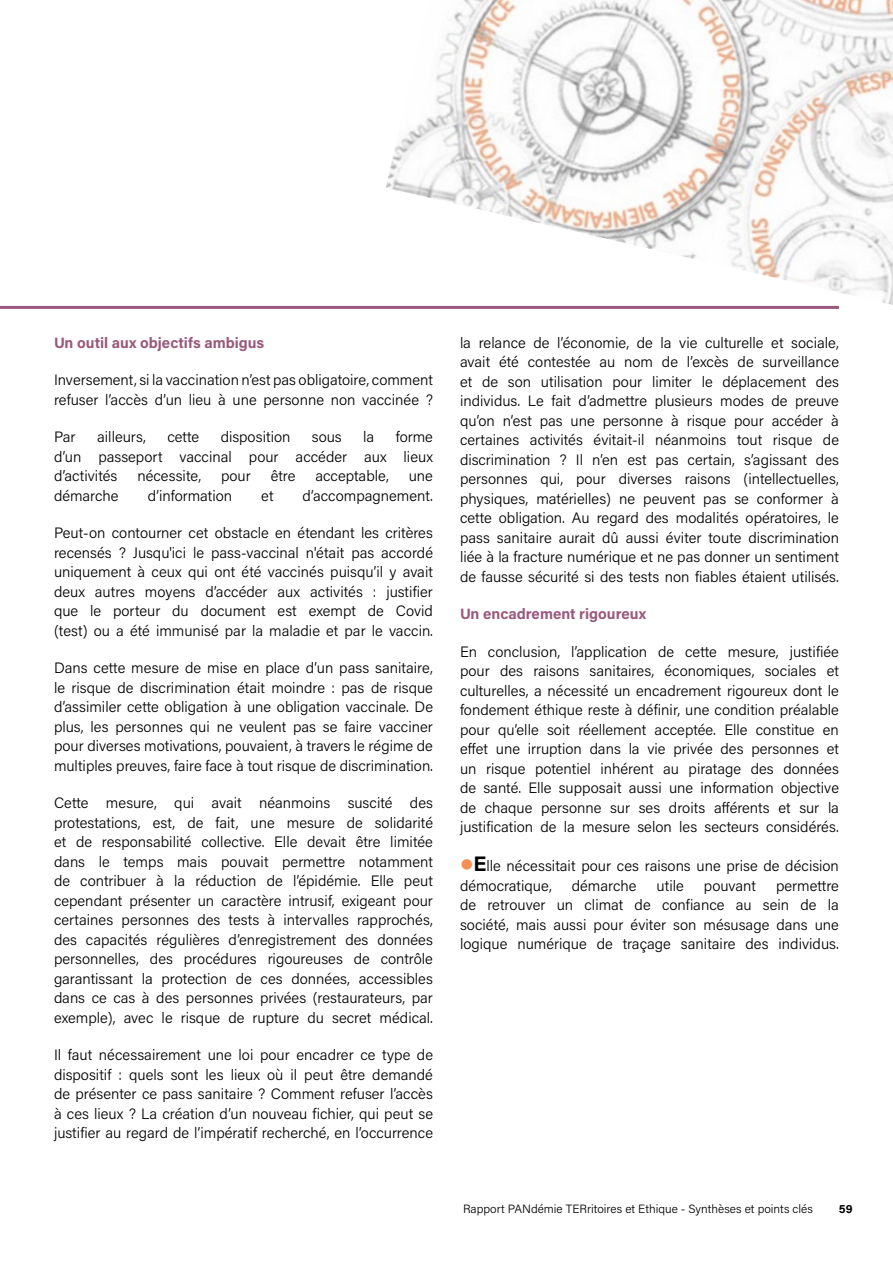
<style>
.page{position:relative;width:893px;height:1263px;background:#fff}
.page>*{position:absolute;margin:0;border:0;box-sizing:border-box;transform-origin:0 0}
.t1{font:300 15px/19.5px "Acumin Pro";color:#000;text-align:justify}
.t2{font:700 15px "Acumin Pro";color:#99597c}
.t3{font:300 12px "Acumin Pro";color:#000}
.t4{font:700 12px "Acumin Pro";color:#000}
.s1{color:#f28f51}
.s2{font-weight:700;font-size:21px}
</style>
<div class="page">
<hr style="left:0;top:306px;width:839px;height:3px;background:#99597c">
<img style="left:386px;top:0;width:507px;height:306px">
<p class="t2" style="left:54px;top:332px;width:212px">Un outil aux objectifs ambigus</p>
<p class="t1" style="left:54px;top:369px;width:380px">Inversement, si la vaccination n’est pas obligatoire, comment refuser l’accès d’un lieu à une personne non vaccinée ?</p>
<p class="t1" style="left:54px;top:426px;width:23px">Par</p>
<p class="t1" style="left:97px;top:426px;width:50px">ailleurs,</p>
<p class="t1" style="left:167px;top:426px;width:33px">cette</p>
<p class="t1" style="left:221px;top:426px;width:71px">disposition</p>
<p class="t1" style="left:312px;top:426px;width:31px">sous</p>
<p class="t1" style="left:363px;top:426px;width:13px">la</p>
<p class="t1" style="left:54px;top:426px;width:380px;text-indent:342px">forme d’un passeport vaccinal pour accéder aux lieux d’activités</p>
<p class="t1" style="left:137px;top:465px;width:65px">nécessite,</p>
<p class="t1" style="left:221px;top:465px;width:31px">pour</p>
<p class="t1" style="left:271px;top:465px;width:26px">être</p>
<p class="t1" style="left:315px;top:465px;width:75px">acceptable,</p>
<p class="t1" style="left:409px;top:465px;width:26px">une</p>
<p class="t1" style="left:54px;top:485px;width:66px">démarche</p>
<p class="t1" style="left:148px;top:485px;width:86px">d’information</p>
<p class="t1" style="left:261px;top:485px;width:14px">et</p>
<p class="t1" style="left:303px;top:485px;width:132px">d’accompagnement.</p>
<p class="t1" style="left:54px;top:522px;width:381px">Peut-on contourner cet obstacle en étendant les critères recensés ? Jusqu'ici le pass-vaccinal n'était pas accordé uniquement à ceux qui ont été vaccinés puisqu’il y avait deux autres moyens d’accéder aux activités : justifier que le porteur du document est exempt de Covid (test) ou a été immunisé par la maladie et par le vaccin.</p>
<p class="t1" style="left:54px;top:657px;width:380px">Dans cette mesure de mise en place d’un pass sanitaire, le risque de discrimination était moindre : pas de risque d’assimiler cette obligation à une obligation vaccinale. De plus, les personnes qui ne veulent pas se faire vacciner pour diverses motivations, pouvaient, à travers le régime de multiples preuves, faire face à tout risque de discrimination.</p>
<p class="t1" style="left:54px;top:792px;width:380px">Cette mesure, qui avait néanmoins suscité des protestations, est, de fait, une mesure de solidarité et de responsabilité collective. Elle devait être limitée dans le temps mais pouvait permettre notamment de contribuer à la réduction de l’épidémie. Elle peut cependant présenter un caractère intrusif, exigeant pour certaines personnes des tests à intervalles rapprochés, des capacités régulières d’enregistrement des données personnelles, des procédures rigoureuses de contrôle garantissant la protection de ces données, accessibles dans ce cas à des personnes privées (restaurateurs, par exemple), avec le risque de rupture du secret médical.</p>
<p class="t1" style="left:54px;top:1044px;width:380px">Il faut nécessairement une loi pour encadrer ce type de dispositif : quels sont les lieux où il peut être demandé de présenter ce pass sanitaire ? Comment refuser l’accès à ces lieux ? La création d’un nouveau fichier, qui peut se justifier au regard de l’impératif recherché, en l’occurrence</p>
<p class="t1" style="left:460px;top:332px;width:381px">la relance de l’économie, de la vie culturelle et sociale, avait été contestée au nom de l’excès de surveillance et de son utilisation pour limiter le déplacement des individus. Le fait d’admettre plusieurs modes de preuve qu’on n’est pas une personne à risque pour accéder à certaines activités évitait-il néanmoins tout risque de discrimination ? Il n’en est pas certain, s’agissant des personnes qui, pour diverses raisons (intellectuelles, physiques, matérielles) ne peuvent pas se conformer à cette obligation. Au regard des modalités opératoires, le pass sanitaire aurait dû aussi éviter toute discrimination liée à la fracture numérique et ne pas donner un sentiment de fausse sécurité si des tests non fiables étaient utilisés.</p>
<p class="t2" style="left:460px;top:603px;width:188px">Un encadrement rigoureux</p>
<p class="t1" style="left:460px;top:641px;width:380px">En conclusion, l’application de cette mesure, justifiée pour des raisons sanitaires, économiques, sociales et culturelles, a nécessité un encadrement rigoureux dont le fondement éthique reste à définir, une condition préalable pour qu’elle soit réellement acceptée. Elle constitue en effet une irruption dans la vie privée des personnes et un risque potentiel inhérent au piratage des données de santé. Elle supposait aussi une information objective de chaque personne sur ses droits afférents et sur la justification de la mesure selon les secteurs considérés.</p>
<p class="t1" style="left:460px;top:855px;width:380px"><span class="s1">●</span><span class="s2">E</span>lle nécessitait pour ces raisons une prise de décision démocratique,</p>
<p class="t1" style="left:572px;top:875px;width:66px">démarche</p>
<p class="t1" style="left:657px;top:875px;width:29px">utile</p>
<p class="t1" style="left:704px;top:875px;width:54px">pouvant</p>
<p class="t1" style="left:460px;top:875px;width:380px;text-indent:316px">permettre de retrouver un climat de confiance au sein de la société, mais aussi pour éviter son mésusage dans une logique numérique de traçage sanitaire des individus.</p>
<p class="t3" style="left:463px;top:1201px;width:351px">Rapport PANdémie TERritoires et Ethique - Synthèses et points clés</p>
<p class="t4" style="left:839px;top:1201px;width:15px">59</p>
</div>
